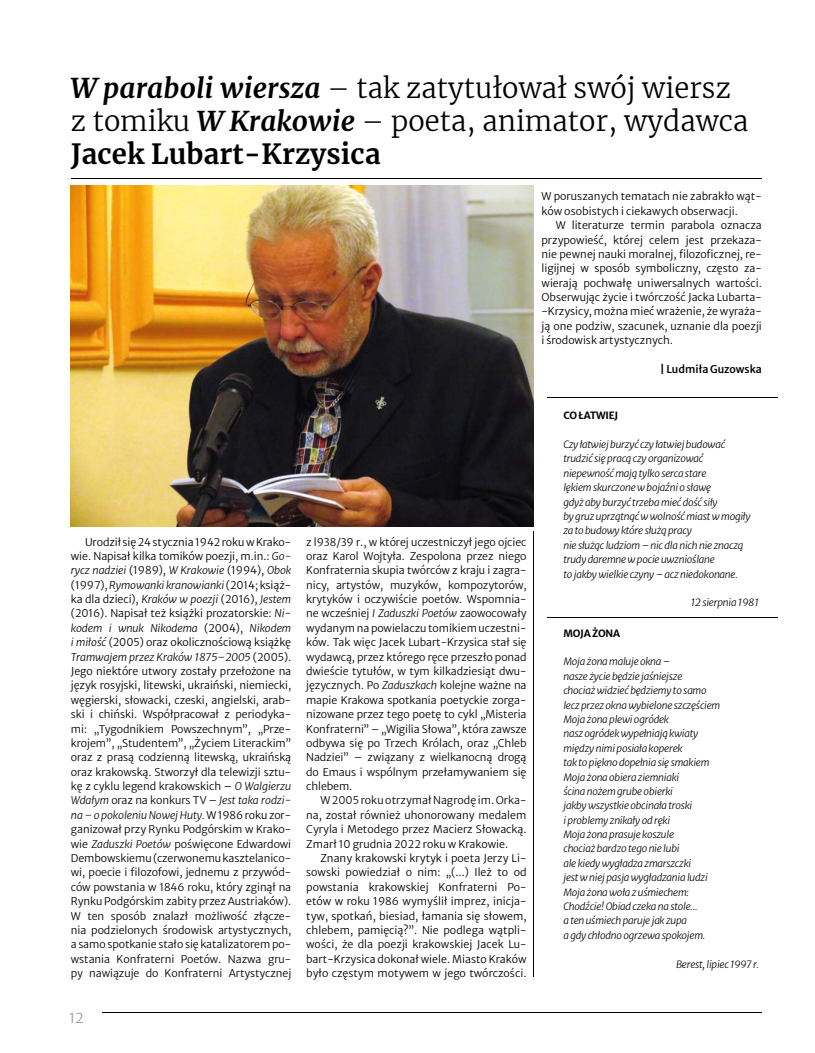
<style>
.page{position:relative;width:815px;height:1053px;background:#fff}
.page>*{position:absolute;margin:0;border:0;box-sizing:border-box;transform-origin:0 0}
.t1{font:300 27.5px/33px "Merriweather";letter-spacing:.005em;color:#000}
.t2{font:300 13.75px "Merriweather Sans";color:#9d9c9c}
.t3{font:300 10.62px/14.4px "Merriweather Sans";letter-spacing:-.005em;color:#040506;text-align:justify}
.t4{font:300 10.62px/14.4px "Merriweather Sans";letter-spacing:.005em;color:#000;text-align:justify}
.t5{font:500 10.62px "Merriweather Sans";color:#000}
.t6{font:italic 300 10px/14.4px "Merriweather Sans";letter-spacing:-.02em;color:#000}
.t7{font:700 10px "Merriweather Sans";letter-spacing:-.02em;color:#000}
.s1{font-weight:700;font-style:italic}
.s2{font-weight:700}
.s3{color:#000}
.s4{font-style:italic;color:#000}
.s5{font-style:italic}
</style>
<div class="page">
<hr style="left:103px;top:1011px;width:659px;height:1px;background:#000">
<hr style="left:71px;top:178px;width:691px;height:1px;background:#000">
<hr style="left:548px;top:617px;width:230px;height:1px;background:#000">
<hr style="left:548px;top:397px;width:230px;height:1px;background:#000">
<hr style="left:533px;top:531px;width:1px;height:445px;background:#000">
<img style="left:70px;top:186px;width:463px;height:341px">
<h1 class="t1" style="left:71px;top:72px;width:679px"><span class="s1">W paraboli wiersza</span> – tak zatytułował swój wiersz z tomiku <span class="s1">W Krakowie</span> – poeta, animator, wydawca<br><span class="s2">Jacek Lubart-Krzysica</span></h1>
<p class="t4" style="left:541px;top:189px;width:222px">W poruszanych tematach nie zabrakło wąt&shy;ków osobistych i ciekawych obserwacji.</p>
<p class="t4" style="left:541px;top:218px;width:222px;text-indent:14px">W literaturze termin parabola oznacza przypowieść, której celem jest przekaza&shy;nie pewnej nauki moralnej, filozoficznej, re&shy;ligijnej w sposób symboliczny, często za&shy;wierają pochwałę uniwersalnych wartości.<br>Obserwując życie i twórczość Jacka Lubarta--Krzysicy, można mieć wrażenie, że wyraża&shy;ją one podziw, szacunek, uznanie dla poezji i środowisk artystycznych.</p>
<p class="t5" style="left:660px;top:362px;width:103px"><span class="s2">|</span> Ludmiła Guzowska</p>
<p class="t3" style="left:71px;top:534px;width:222px;text-indent:14px"><span class="s3">Urodził się 24 stycznia 1942 roku w Krako&shy;wie. Napisał kilka tomików poezji, m.in.:</span> <span class="s4">Go&shy;rycz nadziei</span> <span class="s3">(1989),</span> <span class="s4">W Krakowie</span> <span class="s3">(1994),</span> <span class="s4">Obok </span><span class="s3">(1997),</span> <span class="s4">Rymowanki kranowianki</span> <span class="s3">(2014; książ&shy;ka dla dzieci),</span> <span class="s4">Kraków w poezji</span> <span class="s3">(2016),</span> <span class="s4">Jestem </span><span class="s3">(2016). Napisał też książki prozatorskie:</span> <span class="s4">Ni&shy;kodem i wnuk Nikodema</span> <span class="s3">(2004),</span> <span class="s4">Nikodem i miłość</span> <span class="s3">(2005) oraz okolicznościową książkę </span><span class="s4">Tramwajem przez Kraków 1875–2005</span> <span class="s3">(2005).<br>Jego niektóre utwory zostały przełożone na język rosyjski, litewski, ukraiński, niemiecki, węgierski, słowacki, czeski, angielski, arab&shy;ski i chiński.</span> Współpracował z periodyka&shy;mi: „Tygodnikiem Powszechnym”, „Prze&shy;krojem”, „Studentem”, „Życiem Literackim” oraz z prasą codzienną litewską, ukraińską oraz krakowską. Stworzył dla telewizji sztu&shy;kę z cyklu legend krakowskich – <span class="s5">O Walgierzu Wdałym</span> oraz na konkurs TV – <span class="s5">Jest taka rodzi&shy;na – o pokoleniu Nowej Huty.</span><span class="s3">W 1986 roku</span> zor&shy;ganizował przy Rynku Podgórskim w Krako&shy;wie <span class="s5">Zaduszki Poetów</span> poświęcone Edwardowi Dembowskiemu (czerwonemu kasztelanico&shy;wi, poecie i filozofowi, jednemu z przywód&shy;ców powstania w 1846 roku, który zginął na Rynku Podgórskim zabity przez Austriaków).<br>W ten sposób znalazł możliwość złącze&shy;nia podzielonych środowisk artystycznych, a samo spotkanie stało się katalizatorem po&shy;wstania Konfraterni Poetów. Nazwa gru&shy;py nawiązuje do Konfraterni Artystycznej</p>
<p class="t3" style="left:306px;top:534px;width:222px">z l938/39 r., w której uczestniczył jego ojciec oraz Karol Wojtyła. Zespolona przez niego Konfraternia skupia twórców z kraju i zagra&shy;nicy, artystów, muzyków, kompozytorów, krytyków i oczywiście poetów. Wspomnia&shy;ne wcześniej <span class="s5">I Zaduszki Poetów</span> zaowocowały wydanym na powielaczu tomikiem uczestni&shy;ków. Tak więc Jacek Lubart-Krzysica stał się wydawcą, przez którego ręce przeszło ponad dwieście tytułów, w tym kilkadziesiąt dwu&shy;języcznych. Po <span class="s5">Zaduszkach</span> kolejne ważne na mapie Krakowa spotkania poetyckie zorga&shy;nizowane przez tego poetę to cykl „Misteria Konfraterni” – „Wigilia Słowa”, która zawsze odbywa się po Trzech Królach, oraz „Chleb Nadziei” – związany z wielkanocną drogą do Emaus i wspólnym przełamywaniem się chlebem.</p>
<p class="t3" style="left:306px;top:793px;width:222px;text-indent:14px">W 2005 roku otrzymał Nagrodę im. Orka&shy;na, został również uhonorowany medalem Cyryla i Metodego przez Macierz Słowacką<span class="s3">.<br>Zmarł 10 grudnia 2022 roku w Krakowie.</span></p>
<p class="t4" style="left:306px;top:851px;width:222px;text-indent:14px">Znany krakowski krytyk i poeta Jerzy Li&shy;sowski powiedział o nim: „(...) Ileż to od powstania krakowskiej Konfraterni Po&shy;etów w roku 1986 wymyślił imprez, inicja&shy;tyw, spotkań, biesiad, łamania się słowem, chlebem, pamięcią?”. Nie podlega wątpli&shy;wości, że dla poezji krakowskiej Jacek Lu&shy;bart-Krzy sica dokonał wiele. Miasto Kraków było częstym motywem w jego twórczości.</p>
<p class="t2" style="left:69px;top:1008px;width:16px">12</p>
<p class="t7" style="left:563px;top:409px;width:56px">CO ŁATWIEJ</p>
<p class="t6" style="left:563px;top:437px;width:189px">Czy łatwiej burzyć czy łatwiej budować trudzić się pracą czy organizować niepewność mają tylko serca stare<br>lękiem skurczone w bojaźni o sławę<br>gdyż aby burzyć trzeba mieć dość siły<br>by gruz uprzątnąć w wolność miast w mogiły za to budowy które służą pracy<br>nie służąc ludziom – nic dla nich nie znaczą trudy daremne w pocie uwznioślane<br>to jakby wielkie czyny – acz niedokonane.</p>
<p class="t6" style="left:691px;top:595px;width:70px">12 sierpnia 1981</p>
<p class="t7" style="left:563px;top:626px;width:58px">MOJA ŻONA</p>
<p class="t6" style="left:563px;top:654px;width:158px">Moja żona maluje okna –<br>nasze życie będzie jaśniejsze<br>chociaż widzieć będziemy to samo lecz przez okna wybielone szczęściem<br>Moja żona plewi ogródek<br>nasz ogródek wypełniają kwiaty między nimi posiała koperek<br>tak to piękno dopełnia się smakiem<br>Moja żona obiera ziemniaki<br>ścina nożem grube obierki<br>jakby wszystkie obcinała troski<br>i problemy znikały od ręki<br>Moja żona prasuje koszule<br>chociaż bardzo tego nie lubi<br>ale kiedy wygładza zmarszczki<br>jest w niej pasja wygładzania ludzi<br>Moja żona woła z uśmiechem:<br>Chodźcie! Obiad czeka na stole...<br>a ten uśmiech paruje jak zupa<br>a gdy chłodno ogrzewa spokojem.</p>
<p class="t6" style="left:676px;top:956px;width:84px">Berest, lipiec 1997 r.</p>
</div>
